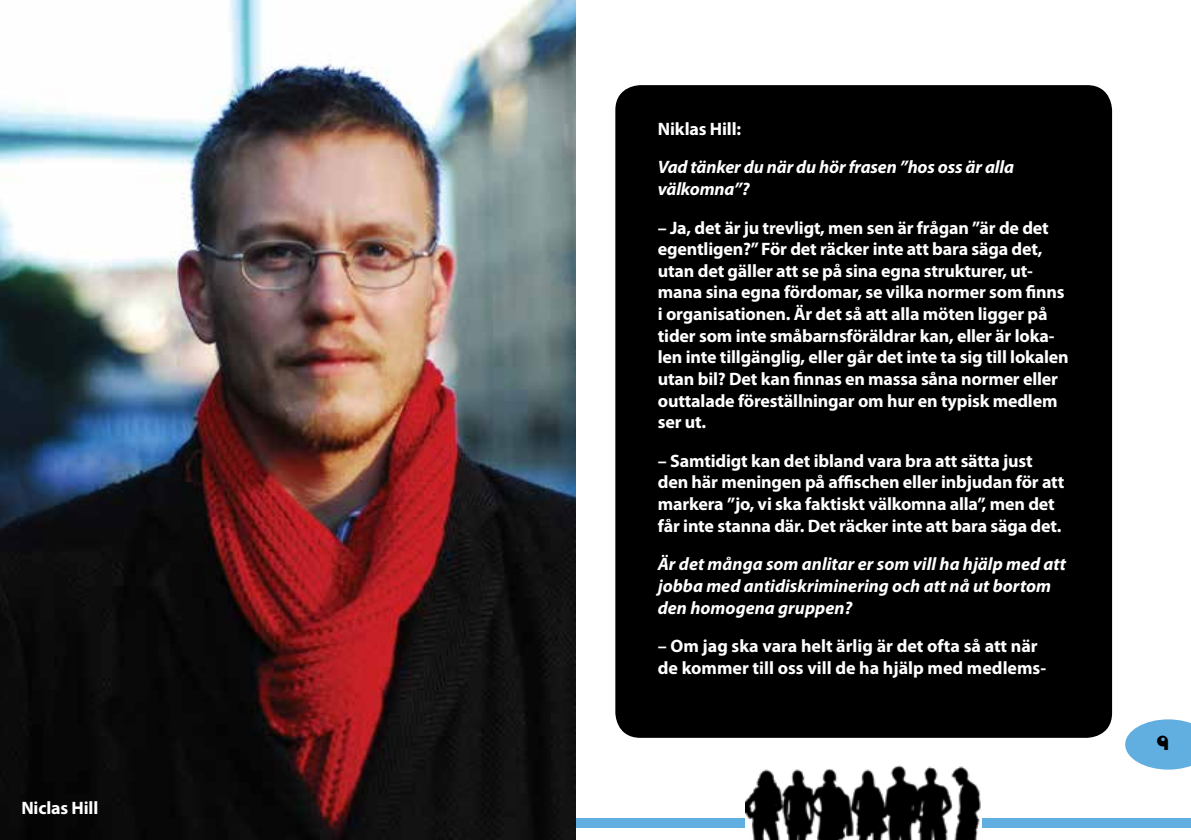
<style>
.page{position:relative;width:1191px;height:840px;background:#fff}
.page>*{position:absolute;margin:0;border:0;box-sizing:border-box;transform-origin:0 0}
.t1{font:20px "Crystal Radio Kit";color:#000}
.t2{font:700 18px/21.6px "Myriad Pro";letter-spacing:-.01em;color:#fff}
.t3{font:italic 700 18px/21.6px "Myriad Pro";color:#fff}
</style>
<div class="page">
<div style="left:0;top:817px;width:1191px;height:9px;background:#61aee1"></div>
<img style="left:745px;top:737px;width:236px;height:102px">
<svg style="left:1125px;top:719px;width:66px;height:50px;background:#7abae5"></svg>
<img style="left:0;top:0;width:575px;height:839px">
<div style="left:616px;top:86px;width:495px;height:650px;background:#000;border-radius:24px"></div>
<div style="left:615px;top:85px;width:497px;height:652px;border:2px solid #000;border-radius:24px"></div>
<p class="t2" style="left:21px;top:796px;width:78px">Niclas Hill</p>
<p class="t2" style="left:658px;top:117px;width:85px">Niklas Hill:</p>
<p class="t3" style="left:658px;top:156px;width:358px">Vad tänker du när du hör frasen ”hos oss är alla välkomna”?</p>
<p class="t2" style="left:658px;top:216px;width:412px">– Ja, det är ju trevligt, men sen är frågan ”är de det egentligen?” För det räcker inte att bara säga det, utan det gäller att se på sina egna strukturer, ut&shy;mana sina egna fördomar, se vilka normer som finns i organisationen. Är det så att alla möten ligger på tider som inte småbarnsföräldrar kan, eller är loka&shy;len inte tillgänglig, eller går det inte ta sig till lokalen utan bil? Det kan finnas en massa såna normer eller outtalade föreställningar om hur en typisk medlem ser ut.</p>
<p class="t2" style="left:658px;top:449px;width:408px">– Samtidigt kan det ibland vara bra att sätta just den här meningen på affischen eller inbjudan för att markera ”jo, vi ska faktiskt välkomna alla”, men det får inte stanna där. Det räcker inte att bara säga det.</p>
<p class="t3" style="left:658px;top:552px;width:410px">Är det många som anlitar er som vill ha hjälp med att jobba med antidiskriminering och att nå ut bortom den homogena gruppen?</p>
<p class="t2" style="left:658px;top:634px;width:390px">– Om jag ska vara helt ärlig är det ofta så att när de kommer till oss vill de ha hjälp med medlems-</p>
<p class="t1" style="left:1156px;top:730px;width:14px">9</p>
</div>
